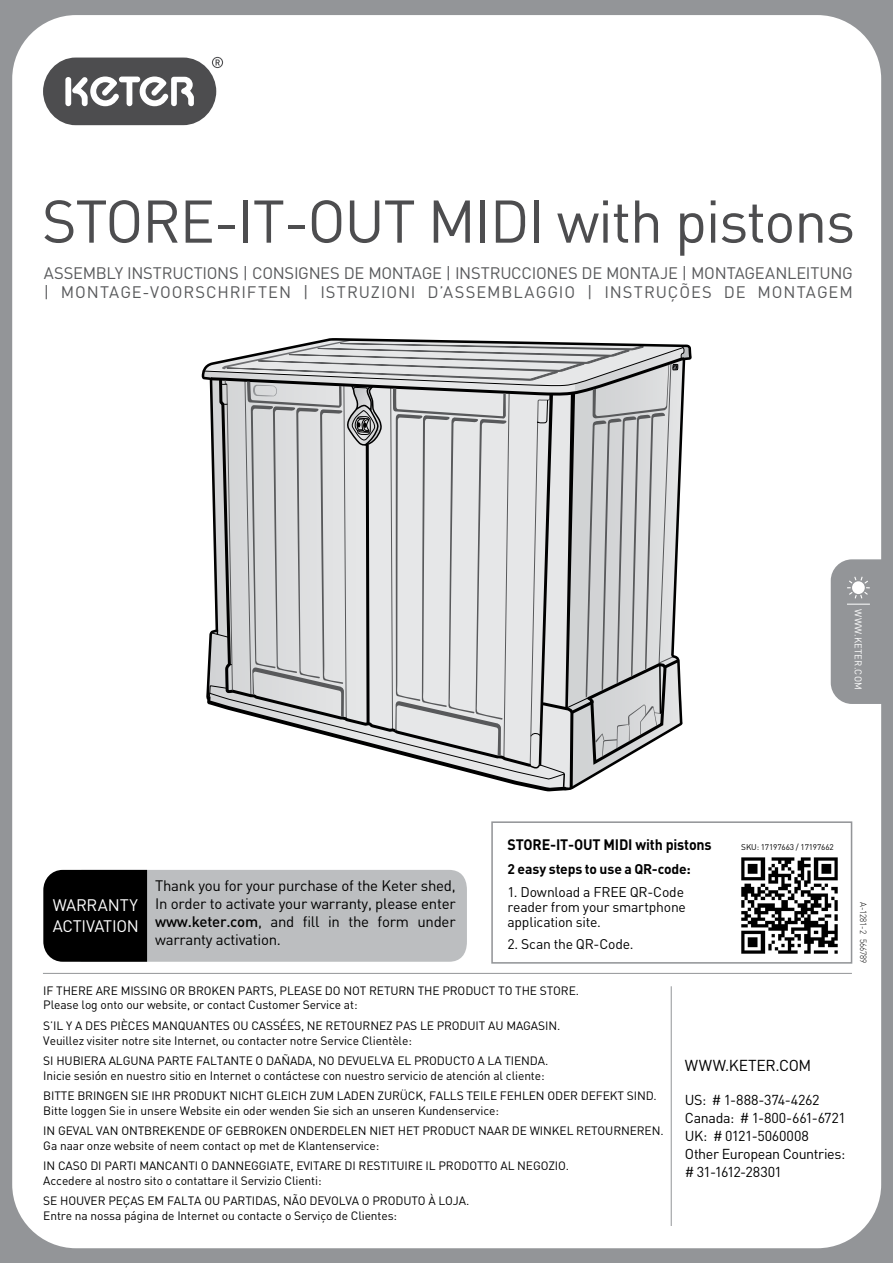
<style>
.page{position:relative;width:893px;height:1263px;background:#939598}
.page>*{position:absolute;margin:0;border:0;box-sizing:border-box;transform-origin:0 0}
.t1{font:59.25px "DIN";letter-spacing:-.025em;color:#4d4d4f}
.t2{font:16.5px/19.8px "DIN";letter-spacing:.005em;color:#58595b}
.t3{font:16.5px/21px "DIN";letter-spacing:-.015em;color:#fff}
.t4{font:15.6px "DIN";letter-spacing:-.015em;color:#000}
.t5{font:15px/18px "DIN";letter-spacing:-.02em;color:#000;text-align:justify}
.t6{font:700 15px "DIN";letter-spacing:-.015em;color:#000;scale:.95 1}
.t7{font:14.25px/18px "DIN";letter-spacing:-.025em;color:#000}
.t8{font:13.95px/15px "DIN";letter-spacing:-.015em;color:#000}
.t9{font:700 13.95px "DIN";letter-spacing:-.01em;color:#000}
.t10{font:12px/14.5px "DIN";letter-spacing:-.01em;color:#000}
.t11{font:9.75px "DIN";letter-spacing:.025em;color:#fff}
.t12{font:300 9px "DIN";letter-spacing:-.02em;color:#000;scale:.9 1}
.t13{font:8.25px "DIN";letter-spacing:-.02em;color:#000}
.s1{font-weight:500}
</style>
<div class="page">
<div style="left:12px;top:15px;width:869px;height:1233px;background:#fff;border-radius:64px"></div>
<svg style="left:831px;top:559px;width:50px;height:145px;background:#989a9d"></svg>
<hr style="left:671px;top:986px;width:1px;height:240px;background:#939598">
<svg style="left:43px;top:870px;width:424px;height:92px;background:#838486"></svg>
<div style="left:491px;top:821px;width:361px;height:143px;border:2px solid #939598"></div>
<div style="left:43px;top:58px;width:173px;height:67px;background:#4d4d4f;border-radius:33px"></div>
<div style="left:65px;top:77px;width:6px;height:29px;background:#fff;border-radius:3px"></div>
<svg style="left:72px;top:76px;width:122px;height:30px"></svg>
<svg style="left:212px;top:57px;width:11px;height:11px"></svg>
<svg style="left:217px;top:821px;width:316px;height:82px"></svg>
<svg style="left:203px;top:338px;width:488px;height:453px;background:#cccdce"></svg>
<img style="left:741px;top:857px;width:97px;height:97px">
<hr style="left:43px;top:973px;width:809px;height:1px;background:#939598">
<h1 class="t1" style="left:42px;top:184px;width:815px">STORE-IT-OUT MIDI with pistons</h1>
<h2 class="t2" style="left:44px;top:262px;width:811px">ASSEMBLY INSTRUCTIONS | CONSIGNES DE MONTAGE | INSTRUCCIONES DE MONTAJE | MONTAGEANLEITUNG | MONTAGE-VOORSCHRIFTEN | ISTRUZIONI D’ASSEMBLAGGIO | INSTRUÇÕES DE MONTAGEM</h2>
<p class="t11" style="left:864px;top:609px;width:82px;rotate:90deg">WWW.KETER.COM</p>
<h2 class="t3" style="left:53px;top:894px;width:88px">WARRANTY<br>ACTIVATION</h2>
<p class="t5" style="left:155px;top:876px;width:302px">Thank you for your purchase of the Keter shed, In order to activate your warranty, please enter <span class="s1">www.keter.com</span>, and fill in the form under warranty activation.</p>
<p class="t6" style="left:507px;top:834px;width:217px">STORE-IT-OUT MIDI with pistons</p>
<p class="t9" style="left:507px;top:860px;width:185px">2 easy steps to use a QR-code:</p>
<p class="t8" style="left:507px;top:884px;width:180px">1. Download a FREE QR-Code reader from your smartphone application site.</p>
<p class="t8" style="left:507px;top:936px;width:128px">2. Scan the QR-Code.</p>
<p class="t13" style="left:741px;top:841px;width:94px">SKU: 17197663 / 17197662</p>
<p class="t10" style="left:43px;top:983px;width:537px">IF THERE ARE MISSING OR BROKEN PARTS, PLEASE DO NOT RETURN THE PRODUCT TO THE STORE.<br>Please log onto our website, or contact Customer Service at:</p>
<p class="t10" style="left:43px;top:1018px;width:518px">S’IL Y A DES PIÈCES MANQUANTES OU CASSÉES, NE RETOURNEZ PAS LE PRODUIT AU MAGASIN.<br>Veuillez visiter notre site Internet, ou contacter notre Service Clientèle:</p>
<p class="t10" style="left:43px;top:1053px;width:506px">SI HUBIERA ALGUNA PARTE FALTANTE O DAÑADA, NO DEVUELVA EL PRODUCTO A LA TIENDA.<br>Inicie sesión en nuestro sitio en Internet o contáctese con nuestro servicio de atención al cliente:</p>
<p class="t10" style="left:43px;top:1088px;width:615px">BITTE BRINGEN SIE IHR PRODUKT NICHT GLEICH ZUM LADEN ZURÜCK, FALLS TEILE FEHLEN ODER DEFEKT SIND.<br>Bitte loggen Sie in unsere Website ein oder wenden Sie sich an unseren Kundenservice:</p>
<p class="t10" style="left:43px;top:1123px;width:622px">IN GEVAL VAN ONTBREKENDE OF GEBROKEN ONDERDELEN NIET HET PRODUCT NAAR DE WINKEL RETOURNEREN.<br>Ga naar onze website of neem contact op met de Klantenservice:</p>
<p class="t10" style="left:43px;top:1158px;width:527px">IN CASO DI PARTI MANCANTI O DANNEGGIATE, EVITARE DI RESTITUIRE IL PRODOTTO AL NEGOZIO.<br>Accedere al nostro sito o contattare il Servizio Clienti:</p>
<p class="t10" style="left:43px;top:1193px;width:427px">SE HOUVER PEÇAS EM FALTA OU PARTIDAS, NÃO DEVOLVA O PRODUTO À LOJA.<br>Entre na nossa página de Internet ou contacte o Serviço de Clientes:</p>
<h3 class="t4" style="left:685px;top:1055px;width:128px">WWW.KETER.COM</h3>
<p class="t7" style="left:685px;top:1091px;width:162px">US: # 1-888-374-4262<br>Canada: # 1-800-661-6721<br>UK: # 0121-5060008<br>Other European Countries: # 31-1612-28301</p>
<p class="t12" style="left:869px;top:902px;width:70px;rotate:90deg">A-1281-2 566789</p>
</div>
